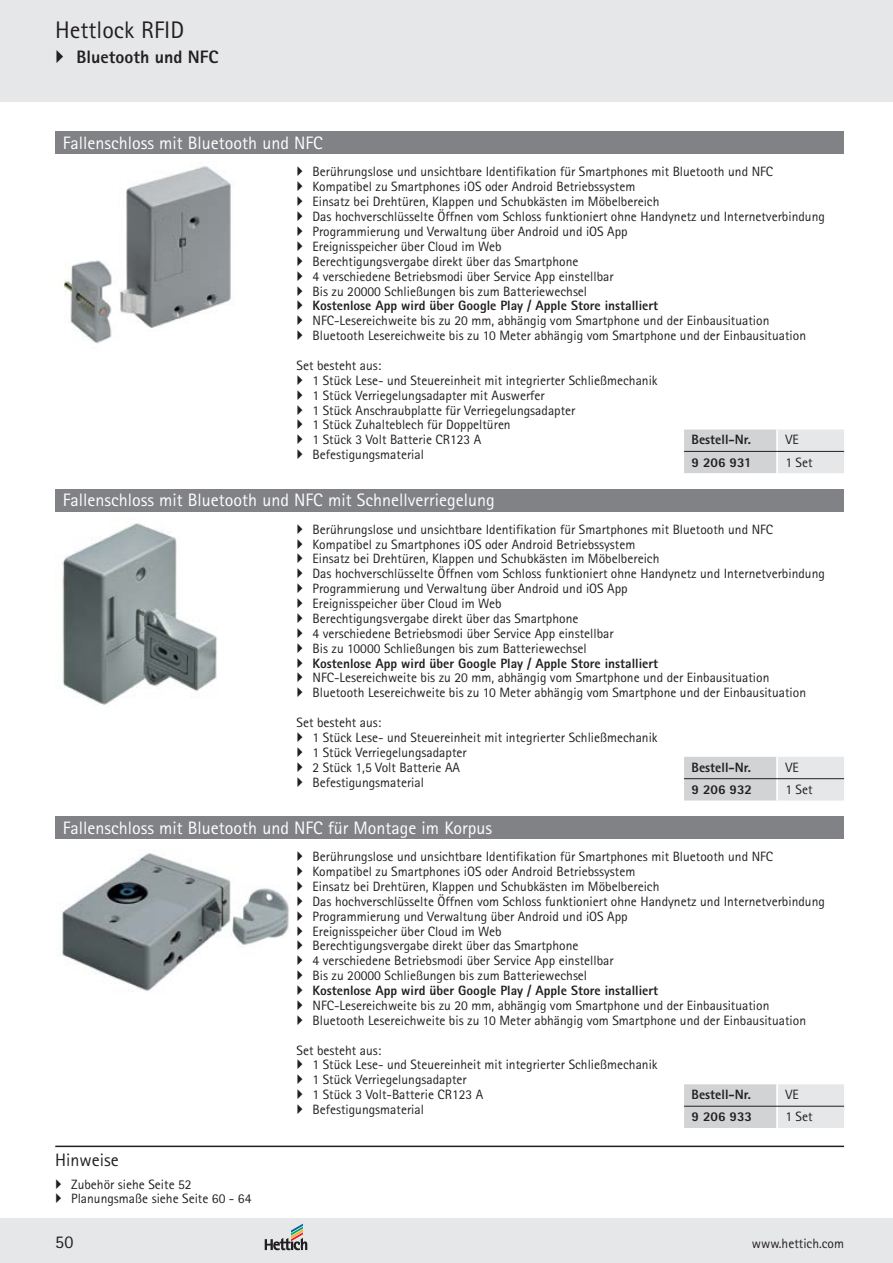
<style>
.page{position:relative;width:893px;height:1263px;background:#fff}
.page>*{position:absolute;margin:0;border:0;box-sizing:border-box;transform-origin:0 0}
.t1{font:24px "Rotis Sans Serif Pro Cyr";color:#231f20}
.t2{font:18px "Rotis Sans Serif Pro Cyr";color:#fff}
.t3{font:800 18px "Rotis Sans Serif Pro Cyr";color:#231f20}
.t4{font:18px "Rotis Sans Serif Pro Cyr";color:#231f20}
.t5{font:13.5px/14.9px "Rotis Sans Serif";color:#231f20}
.t6{font:800 13.5px "Rotis Sans Serif Pro Cyr";color:#231f20}
.t7{font:13.5px "Rotis Sans Serif Pro Cyr";color:#231f20}
</style>
<div class="page">
<div style="left:0;top:0;width:893px;height:102px;background:#e6e7e8"></div>
<div style="left:0;top:1218px;width:893px;height:45px;background:#e6e7e8"></div>
<svg style="left:265px;top:1224px;width:42px;height:26px"></svg>
<img style="left:64px;top:166px;width:167px;height:177px">
<img style="left:62px;top:523px;width:155px;height:182px">
<img style="left:62px;top:853px;width:227px;height:138px">
<div style="left:55px;top:132px;width:789px;height:22px;background:#808285"></div>
<svg style="left:684px;top:429px;width:160px;height:44px;background:#d9dbdc"></svg>
<hr style="left:776px;top:429px;width:2px;height:22px;background:#fff">
<hr style="left:776px;top:452px;width:2px;height:21px;background:#fff">
<hr style="left:684px;top:451px;width:93px;height:1px;background:#231f20">
<hr style="left:777px;top:451px;width:67px;height:1px;background:#231f20">
<div style="left:55px;top:489px;width:789px;height:22px;background:#808285"></div>
<svg style="left:684px;top:757px;width:160px;height:43px;background:#d8dadb"></svg>
<hr style="left:776px;top:757px;width:2px;height:21px;background:#fff">
<hr style="left:776px;top:779px;width:2px;height:21px;background:#fff">
<hr style="left:684px;top:778px;width:93px;height:1px;background:#231f20">
<hr style="left:777px;top:778px;width:67px;height:1px;background:#231f20">
<div style="left:55px;top:816px;width:789px;height:23px;background:#808285"></div>
<svg style="left:684px;top:1084px;width:160px;height:44px;background:#d8dadb"></svg>
<hr style="left:776px;top:1084px;width:2px;height:22px;background:#fff">
<hr style="left:776px;top:1107px;width:2px;height:21px;background:#fff">
<hr style="left:684px;top:1106px;width:93px;height:1px;background:#231f20">
<hr style="left:777px;top:1106px;width:67px;height:1px;background:#231f20">
<hr style="left:55px;top:1145px;width:789px;height:2px;background:#231f20">
<h1 class="t1" style="left:55px;top:16px;width:131px">Hettlock RFID</h1>
<h2 class="t3" style="left:77px;top:46px;width:144px">Bluetooth und NFC</h2>
<h2 class="t2" style="left:63px;top:132px;width:262px">Fallenschloss mit Bluetooth und NFC</h2>
<p class="t5" style="left:313px;top:164px;width:514px">Berührungslose und unsichtbare Identifikation für Smartphones mit Bluetooth und NFC Kompatibel zu Smartphones iOS oder Android Betriebssystem<br>Einsatz bei Drehtüren, Klappen und Schubkästen im Möbelbereich<br>Das hochverschlüsselte Öffnen vom Schloss funktioniert ohne Handynetz und Internetverbindung Programmierung und Verwaltung über Android und iOS App<br>Ereignisspeicher über Cloud im Web<br>Berechtigungsvergabe direkt über das Smartphone<br>4 verschiedene Betriebsmodi über Service App einstellbar<br>Bis zu 20000 Schließungen bis zum Batteriewechsel</p>
<p class="t6" style="left:313px;top:297px;width:347px">Kostenlose App wird über Google Play / Apple Store installiert</p>
<p class="t5" style="left:313px;top:313px;width:495px">NFC-Lesereichweite bis zu 20 mm, abhängig vom Smartphone und der Einbausituation<br>Bluetooth Lesereichweite bis zu 10 Meter abhängig vom Smartphone und der Einbausituation</p>
<p class="t5" style="left:313px;top:358px;width:347px;text-indent:-16px">Set besteht aus:<br>1 Stück Lese- und Steuereinheit mit integrierter Schließmechanik 1 Stück Verriegelungsadapter mit Auswerfer<br>1 Stück Anschraubplatte für Verriegelungsadapter<br>1 Stück Zuhalteblech für Doppeltüren<br>1 Stück 3 Volt Batterie CR123 A<br>Befestigungsmaterial</p>
<p class="t6" style="left:691px;top:431px;width:61px">Bestell-Nr.</p>
<p class="t5" style="left:785px;top:432px;width:15px">VE</p>
<p class="t6" style="left:691px;top:453px;width:62px">9 206 931</p>
<p class="t5" style="left:785px;top:455px;width:29px">1 Set</p>
<h2 class="t2" style="left:63px;top:490px;width:434px">Fallenschloss mit Bluetooth und NFC mit Schnellverriegelung</h2>
<p class="t5" style="left:313px;top:522px;width:514px">Berührungslose und unsichtbare Identifikation für Smartphones mit Bluetooth und NFC Kompatibel zu Smartphones iOS oder Android Betriebssystem<br>Einsatz bei Drehtüren, Klappen und Schubkästen im Möbelbereich<br>Das hochverschlüsselte Öffnen vom Schloss funktioniert ohne Handynetz und Internetverbindung Programmierung und Verwaltung über Android und iOS App<br>Ereignisspeicher über Cloud im Web<br>Berechtigungsvergabe direkt über das Smartphone<br>4 verschiedene Betriebsmodi über Service App einstellbar<br>Bis zu 10000 Schließungen bis zum Batteriewechsel</p>
<p class="t6" style="left:313px;top:654px;width:347px">Kostenlose App wird über Google Play / Apple Store installiert</p>
<p class="t5" style="left:313px;top:670px;width:495px">NFC-Lesereichweite bis zu 20 mm, abhängig vom Smartphone und der Einbausituation<br>Bluetooth Lesereichweite bis zu 10 Meter abhängig vom Smartphone und der Einbausituation</p>
<p class="t5" style="left:313px;top:715px;width:347px;text-indent:-16px">Set besteht aus:<br>1 Stück Lese- und Steuereinheit mit integrierter Schließmechanik 1 Stück Verriegelungsadapter<br>2 Stück 1,5 Volt Batterie AA<br>Befestigungsmaterial</p>
<p class="t6" style="left:691px;top:758px;width:61px">Bestell-Nr.</p>
<p class="t5" style="left:785px;top:759px;width:15px">VE</p>
<p class="t6" style="left:691px;top:781px;width:62px">9 206 932</p>
<p class="t5" style="left:785px;top:782px;width:29px">1 Set</p>
<h2 class="t2" style="left:63px;top:817px;width:431px">Fallenschloss mit Bluetooth und NFC für Montage im Korpus</h2>
<p class="t5" style="left:313px;top:849px;width:514px">Berührungslose und unsichtbare Identifikation für Smartphones mit Bluetooth und NFC Kompatibel zu Smartphones iOS oder Android Betriebssystem<br>Einsatz bei Drehtüren, Klappen und Schubkästen im Möbelbereich<br>Das hochverschlüsselte Öffnen vom Schloss funktioniert ohne Handynetz und Internetverbindung Programmierung und Verwaltung über Android und iOS App<br>Ereignisspeicher über Cloud im Web<br>Berechtigungsvergabe direkt über das Smartphone<br>4 verschiedene Betriebsmodi über Service App einstellbar<br>Bis zu 20000 Schließungen bis zum Batteriewechsel</p>
<p class="t6" style="left:313px;top:982px;width:347px">Kostenlose App wird über Google Play / Apple Store installiert</p>
<p class="t5" style="left:313px;top:998px;width:495px">NFC-Lesereichweite bis zu 20 mm, abhängig vom Smartphone und der Einbausituation<br>Bluetooth Lesereichweite bis zu 10 Meter abhängig vom Smartphone und der Einbausituation</p>
<p class="t5" style="left:313px;top:1042px;width:347px;text-indent:-16px">Set besteht aus:<br>1 Stück Lese- und Steuereinheit mit integrierter Schließmechanik 1 Stück Verriegelungsadapter<br>1 Stück 3 Volt-Batterie CR123 A<br>Befestigungsmaterial</p>
<p class="t6" style="left:691px;top:1086px;width:61px">Bestell-Nr.</p>
<p class="t5" style="left:785px;top:1087px;width:15px">VE</p>
<p class="t6" style="left:691px;top:1108px;width:62px">9 206 933</p>
<p class="t5" style="left:785px;top:1109px;width:29px">1 Set</p>
<h2 class="t4" style="left:55px;top:1149px;width:65px">Hinweise</h2>
<p class="t5" style="left:71px;top:1176px;width:182px">Zubehör siehe Seite 52<br>Planungsmaße siehe Seite 60 - 64</p>
<h2 class="t4" style="left:55px;top:1231px;width:20px">50</h2>
<p class="t7" style="left:752px;top:1235px;width:94px">www.hettich.com</p>
</div>
